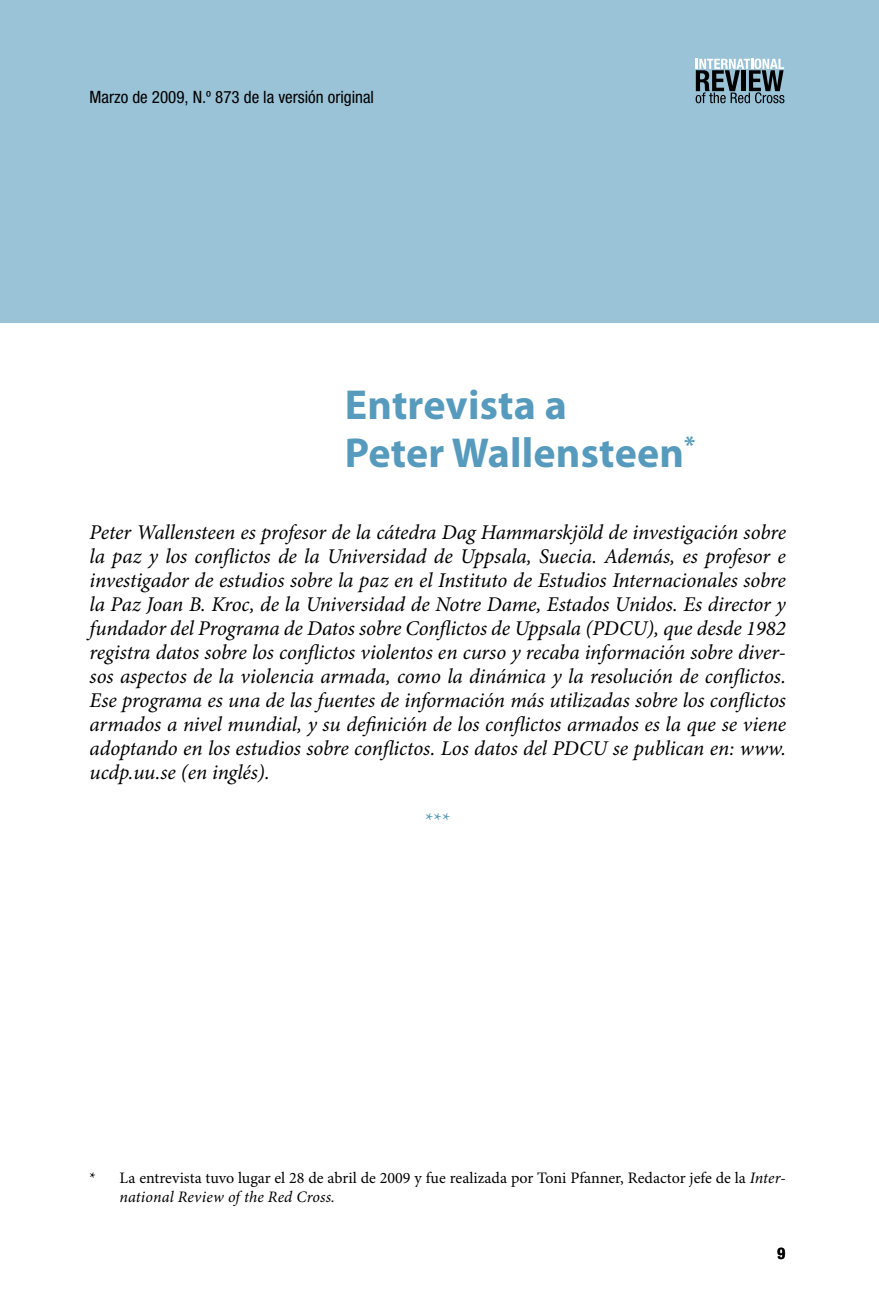
<style>
.page{position:relative;width:879px;height:1304px;background:#fff}
.page>*{position:absolute;margin:0;border:0;box-sizing:border-box;transform-origin:0 0}
.t1{font:700 42px/48px "Myriad Pro";letter-spacing:.005em;color:#569bbd}
.t2{font:italic 21px/24px "Minion Pro";letter-spacing:-.005em;color:#000;text-align:justify}
.t3{font:21px "Minion Pro";color:#569bbd}
.t4{font:condensed 17px "Helvetica Neue";color:#000}
.t5{font:16px/19.2px "Minion Pro";color:#000}
.s1{font-style:italic}
</style>
<div class="page">
<div style="left:0;top:0;width:879px;height:323px;background:#9ac3d7"></div>
<svg style="left:696px;top:59px;width:88px;height:44px"></svg>
<p class="t4" style="left:90px;top:87px;width:286px">Marzo de 2009, N.º 873 de la versión original</p>
<h1 class="t1" style="left:345px;top:381px;width:352px">Entrevista a<br>Peter Wallensteen<sup>*</sup></h1>
<p class="t2" style="left:90px;top:521px;width:698px">Peter Wallensteen es profesor de la cátedra Dag Hammarskjöld de investigación sobre la paz y los conflictos de la Universidad de Uppsala, Suecia. Además, es profesor e investigador de estudios sobre la paz en el Instituto de Estudios Internacionales sobre la Paz Joan B. Kroc, de la Universidad de Notre Dame, Estados Unidos. Es director y fundador del Programa de Datos sobre Conflictos de Uppsala (PDCU), que desde 1982 registra datos sobre los conflictos violentos en curso y recaba información sobre diver&shy;sos aspectos de la violencia armada, como la dinámica y la resolución de conflictos.<br>Ese programa es una de las fuentes de información más utilizadas sobre los conflictos armados a nivel mundial, y su definición de los conflictos armados es la que se viene adoptando en los estudios sobre conflictos. Los datos del PDCU se publican en: www. ucdp.uu.se (en inglés).</p>
<p class="t3" style="left:425px;top:807px;width:27px">***</p>
<p class="t5" style="left:120px;top:1169px;width:668px;text-indent:-30px">* La entrevista tuvo lugar el 28 de abril de 2009 y fue realizada por Toni Pfanner, Redactor jefe de la <span class="s1">Inter&shy;national Review of the Red Cross.</span></p>
</div>
